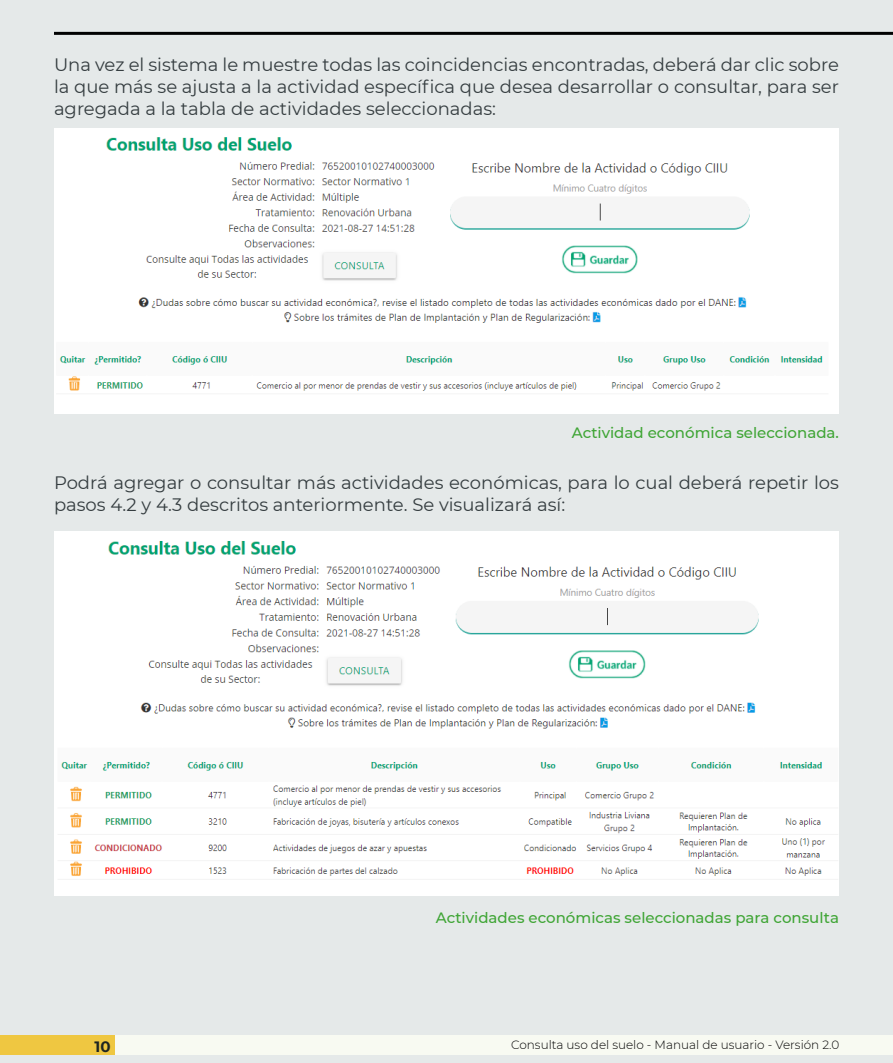
<style>
.page{position:relative;width:893px;height:1063px;background:#e5e9e9}
.page>*{position:absolute;margin:0;border:0;box-sizing:border-box;transform-origin:0 0}
.t1{font:18px/21.6px "Montserrat";color:#353d40;text-align:justify}
.t2{font:500 15px "Montserrat";color:#3fa535}
.t3{font:700 15px "Montserrat";color:#1e2521}
.t4{font:300 12px "Montserrat";color:#000}
</style>
<div class="page">
<div style="left:0;top:1035px;width:893px;height:20px;background:#f8faf2"></div>
<hr style="left:54px;top:32px;width:839px;height:3px;background:#010202">
<div style="left:0;top:1035px;width:115px;height:20px;background:#efc741"></div>
<img style="left:54px;top:129px;width:785px;height:284px">
<img style="left:54px;top:531px;width:785px;height:365px">
<p class="t1" style="left:54px;top:54px;width:786px">Una vez el sistema le muestre todas las coincidencias encontradas, deberá dar clic sobre la que más se ajusta a la actividad específica que desea desarrollar o consultar, para ser agregada a la tabla de actividades seleccionadas:</p>
<p class="t2" style="left:572px;top:423px;width:269px">Actividad económica seleccionada.</p>
<p class="t1" style="left:54px;top:472px;width:786px">Podrá agregar o consultar más actividades económicas, para lo cual deberá repetir los pasos 4.2 y 4.3 descritos anteriormente. Se visualizará así:</p>
<p class="t2" style="left:436px;top:908px;width:405px">Actividades económicas seleccionadas para consulta</p>
<p class="t3" style="left:94px;top:1036px;width:18px">10</p>
<p class="t4" style="left:511px;top:1036px;width:330px">Consulta uso del suelo - Manual de usuario - Versión 2.0</p>
</div>
